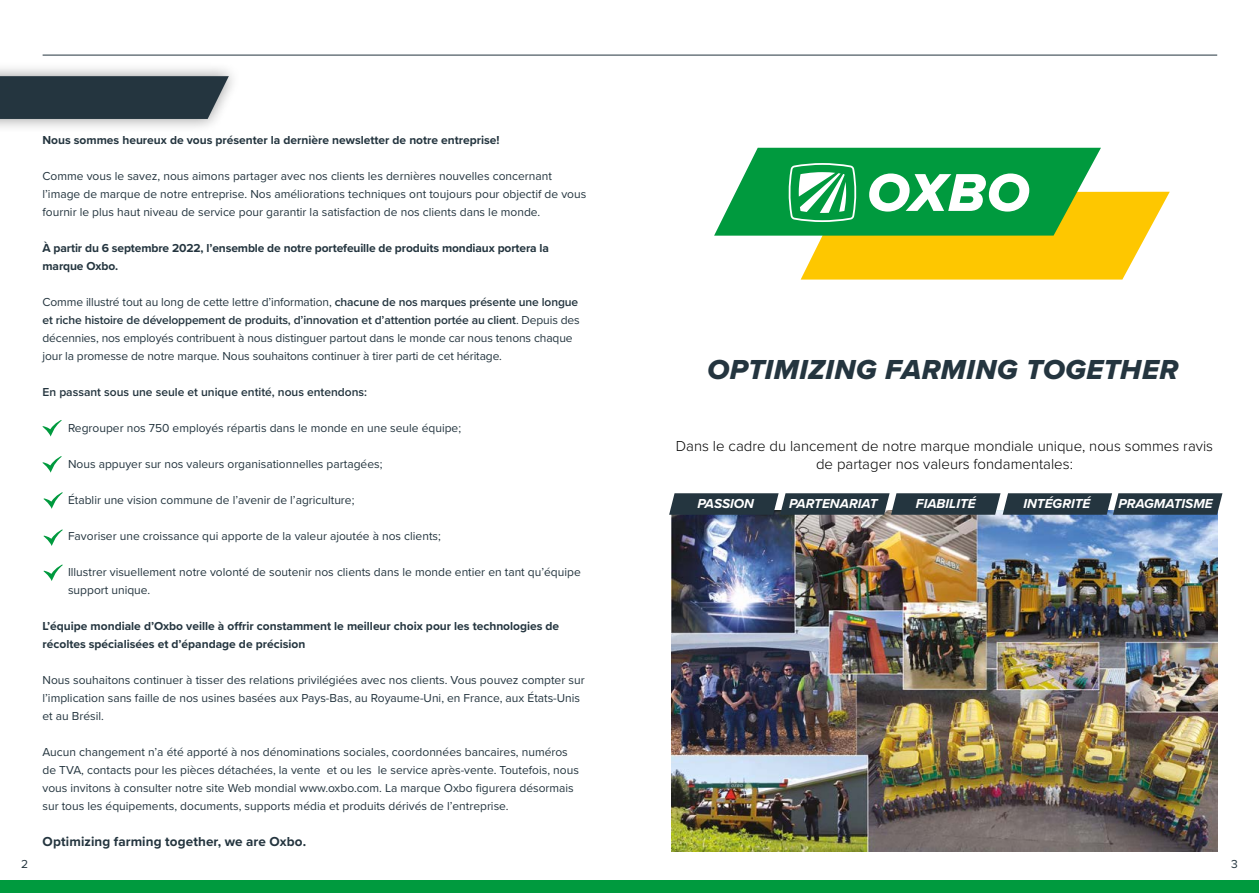
<style>
.page{position:relative;width:1259px;height:893px;background:#fff}
.page>*{position:absolute;margin:0;border:0;box-sizing:border-box;transform-origin:0 0}
.t1{font:28.5px "Proxima Nova Extrabld It";letter-spacing:.015em;color:#24353f}
.t2{font:300 15px/18px "Proxima Nova";color:#000;text-align:center}
.t3{font:italic 700 13.5px "Proxima Nova";color:#fff}
.t4{font:700 13.5px "Proxima Nova";letter-spacing:.01em;color:#24353f}
.t5{font:12px/18px "Proxima Nova";color:#24353f}
.t6{font:700 12px/18px "Proxima Nova";color:#24353f}
.t7{font:600 12px "Proxima Nova";color:#24353f}
.s1{font-weight:600}
</style>
<div class="page">
<img style="left:672px;top:515px;width:545px;height:336px">
<div style="left:0;top:880px;width:1259px;height:13px;background:#009a3e"></div>
<div style="left:0;top:62px;width:241px;height:71px;background:#000;opacity:.4"></div>
<svg style="left:0;top:76px;width:229px;height:43px;background:#2e3e47"></svg>
<hr style="left:43px;top:55px;width:1174px;height:1px;background:#24353f">
<svg style="left:714px;top:148px;width:455px;height:132px"></svg>
<svg style="left:43px;top:420px;width:19px;height:17px"></svg>
<svg style="left:43px;top:456px;width:19px;height:17px"></svg>
<svg style="left:44px;top:492px;width:19px;height:17px"></svg>
<svg style="left:44px;top:529px;width:19px;height:17px"></svg>
<svg style="left:44px;top:564px;width:19px;height:17px"></svg>
<svg style="left:669px;top:493px;width:553px;height:22px;background:#32424c"></svg>
<p class="t6" style="left:43px;top:131px;width:459px">Nous sommes heureux de vous présenter la dernière newsletter de notre entreprise!</p>
<p class="t5" style="left:43px;top:166px;width:545px">Comme vous le savez, nous aimons partager avec nos clients les dernières nouvelles concernant l’image de marque de notre entreprise. Nos améliorations techniques ont toujours pour objectif de vous fournir le plus haut niveau de service pour garantir la satisfaction de nos clients dans le monde.</p>
<p class="t6" style="left:43px;top:239px;width:508px">À partir du 6 septembre 2022, l’ensemble de notre portefeuille de produits mondiaux portera la marque Oxbo.</p>
<p class="t5" style="left:43px;top:292px;width:539px">Comme illustré tout au long de cette lettre d’information, <span class="s1">chacune de nos marques présente une longue et riche histoire de développement de produits, d’innovation et d’attention portée au client</span>. Depuis des décennies, nos employés contribuent à nous distinguer partout dans le monde car nous tenons chaque jour la promesse de notre marque. Nous souhaitons continuer à tirer parti de cet héritage.</p>
<p class="t7" style="left:43px;top:383px;width:326px">En passant sous une seule et unique entité, nous entendons:</p>
<p class="t5" style="left:68px;top:418px;width:394px">Regrouper nos 750 employés répartis dans le monde en une seule équipe;</p>
<p class="t5" style="left:68px;top:454px;width:316px">Nous appuyer sur nos valeurs organisationnelles partagées;</p>
<p class="t5" style="left:68px;top:490px;width:288px">Établir une vision commune de l’avenir de l’agriculture;</p>
<p class="t5" style="left:68px;top:526px;width:374px">Favoriser une croissance qui apporte de la valeur ajoutée à nos clients;</p>
<p class="t5" style="left:68px;top:562px;width:514px">Illustrer visuellement notre volonté de soutenir nos clients dans le monde entier en tant qu’équipe support unique.</p>
<p class="t6" style="left:43px;top:617px;width:518px">L’équipe mondiale d’Oxbo veille à offrir constamment le meilleur choix pour les technologies de récoltes spécialisées et d’épandage de précision</p>
<p class="t5" style="left:43px;top:670px;width:543px">Nous souhaitons continuer à tisser des relations privilégiées avec nos clients. Vous pouvez compter sur l’implication sans faille de nos usines basées aux Pays-Bas, au Royaume-Uni, en France, aux États-Unis et au Brésil.</p>
<p class="t5" style="left:43px;top:742px;width:538px">Aucun changement n’a été apporté à nos dénominations sociales, coordonnées bancaires, numéros de TVA, contacts pour les pièces détachées, la vente et ou les le service après-vente. Toutefois, nous vous invitons à consulter notre site Web mondial www.oxbo.com. La marque Oxbo figurera désormais sur tous les équipements, documents, supports média et produits dérivés de l’entreprise.</p>
<p class="t4" style="left:43px;top:831px;width:265px">Optimizing farming together, we are Oxbo.</p>
<h1 class="t1" style="left:707px;top:348px;width:472px">OPTIMIZING FARMING TOGETHER</h1>
<p class="t2" style="left:676px;top:436px;width:539px">Dans le cadre du lancement de notre marque mondiale unique, nous sommes ravis de partager nos valeurs fondamentales:</p>
<p class="t3" style="left:697px;top:494px;width:58px">PASSION</p>
<p class="t3" style="left:789px;top:494px;width:90px">PARTENARIAT</p>
<p class="t3" style="left:916px;top:494px;width:61px">FIABILITÉ</p>
<p class="t3" style="left:1023px;top:494px;width:69px">INTÉGRITÉ</p>
<p class="t3" style="left:1118px;top:494px;width:96px">PRAGMATISME</p>
<p class="t5" style="left:21px;top:855px;width:9px">2</p>
<p class="t5" style="left:1231px;top:855px;width:8px">3</p>
</div>
